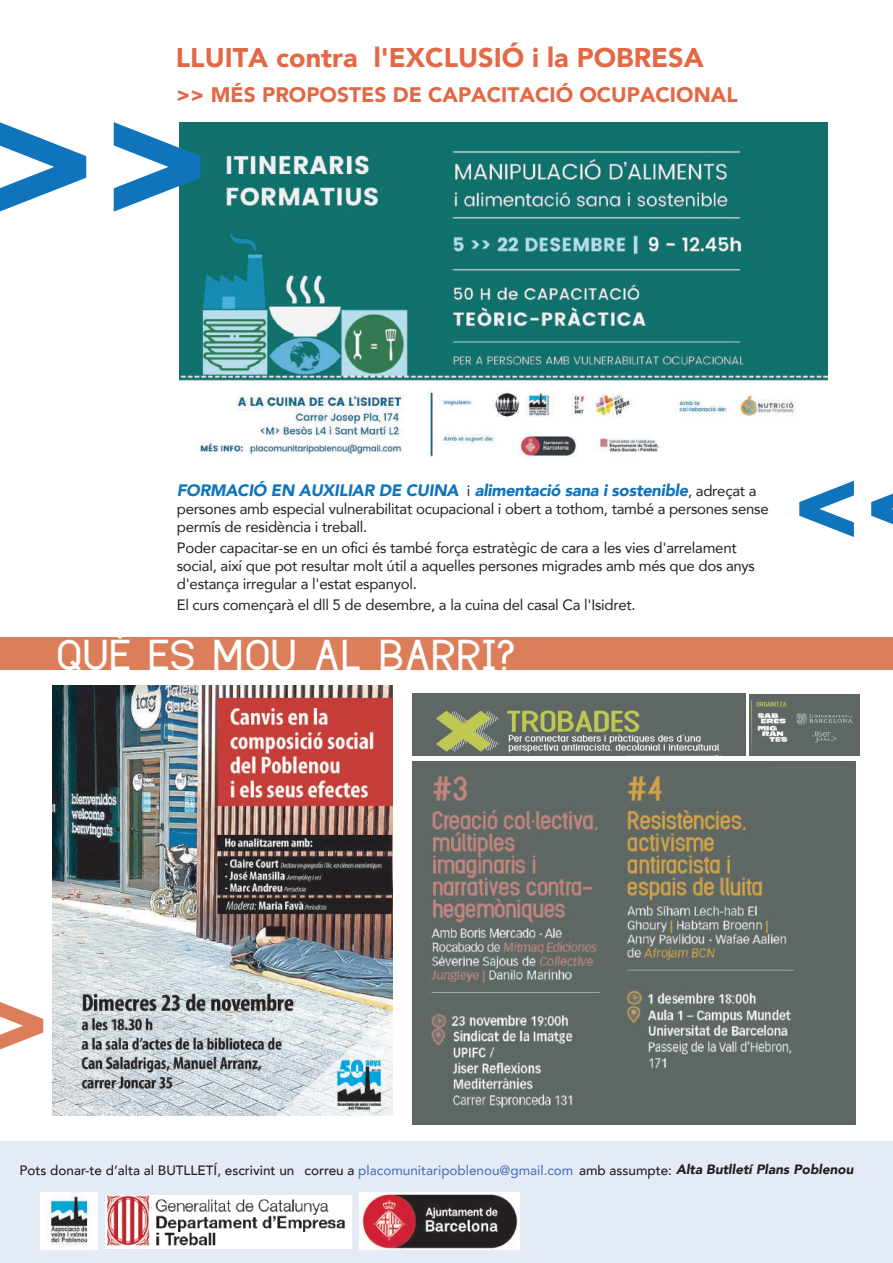
<style>
.page{position:relative;width:893px;height:1263px;background:#fff}
.page>*{position:absolute;margin:0;border:0;box-sizing:border-box;transform-origin:0 0}
.t1{font:900 108px "Avenir";color:#db7e59}
.t2{font:700 45px "Dustismo";color:#fff}
.t3{font:900 27px "Avenir";color:#e26846}
.t4{font:900 21px "Avenir";color:#e26846}
.t5{font:italic 900 16.5px "Avenir";letter-spacing:-.02em;color:#1074bc}
.t6{font:15px/18px "Avenir";letter-spacing:-.02em;color:#231f20}
.t7{font:500 13.5px "Avenir";color:#231f20}
.s1{font-weight:400;font-style:normal;font-size:15px;color:#231f20}
.s2{color:#4d75bb}
.s3{font-weight:900;font-style:italic}
</style>
<div class="page">
<div style="left:0;top:1141px;width:893px;height:122px;background:#e5ebf6"></div>
<img style="left:360px;top:1193px;width:159px;height:57px">
<img style="left:40px;top:1193px;width:57px;height:57px">
<img style="left:105px;top:1196px;width:247px;height:52px">
<img style="left:180px;top:123px;width:648px;height:335px">
<img style="left:53px;top:685px;width:339px;height:431px">
<img style="left:412px;top:761px;width:444px;height:363px">
<div style="left:769px;top:761px;width:74px;height:26px;background:#5f6864"></div>
<div style="left:0;top:637px;width:893px;height:33px;background:#db7e59"></div>
<img style="left:412px;top:694px;width:334px;height:61px">
<img style="left:749px;top:694px;width:111px;height:61px">
<div style="left:179px;top:122px;width:21px;height:90px;background:#11716d"></div>
<h3 class="t3" style="left:176px;top:34px;width:529px">LLUITA contra l'EXCLUSIÓ i la POBRESA</h3>
<h3 class="t4" style="left:177px;top:77px;width:562px">&gt;&gt; MÉS PROPOSTES DE CAPACITACIÓ OCUPACIONAL</h3>
<p class="t5" style="left:177px;top:476px;width:581px">FORMACIÓ EN AUXILIAR DE CUINA <span class="s1">i</span> alimentació sana i sostenible<span class="s1">, adreçat a</span></p>
<p class="t6" style="left:177px;top:499px;width:593px">persones amb especial vulnerabilitat ocupacional i obert a tothom, també a persones sense permís de residència i treball.</p>
<p class="t6" style="left:177px;top:538px;width:580px">Poder capacitar-se en un ofici és també força estratègic de cara a les vies d'arrelament social, així que pot resultar molt útil a aquelles persones migrades amb més que dos anys d'estança irregular a l'estat espanyol.</p>
<p class="t6" style="left:177px;top:595px;width:460px">El curs començarà el dll 5 de desembre, a la cuina del casal Ca l'Isidret.</p>
<h2 class="t2" style="left:57px;top:631px;width:460px">QUÈ ES MOU AL BARRI?</h2>
<h1 class="t1" style="left:124px;top:1123px;width:145px;rotate:-180deg">&lt;&lt;</h1>
<p class="t7" style="left:20px;top:1159px;width:836px">Pots donar-te d’alta al BUTLLETÍ, escrivint un correu a <span class="s2">placomunitaripoblenou@gmail.com</span> amb assumpte: <span class="s3">Alta Butlletí Plans Poblenou</span></p>
</div>
